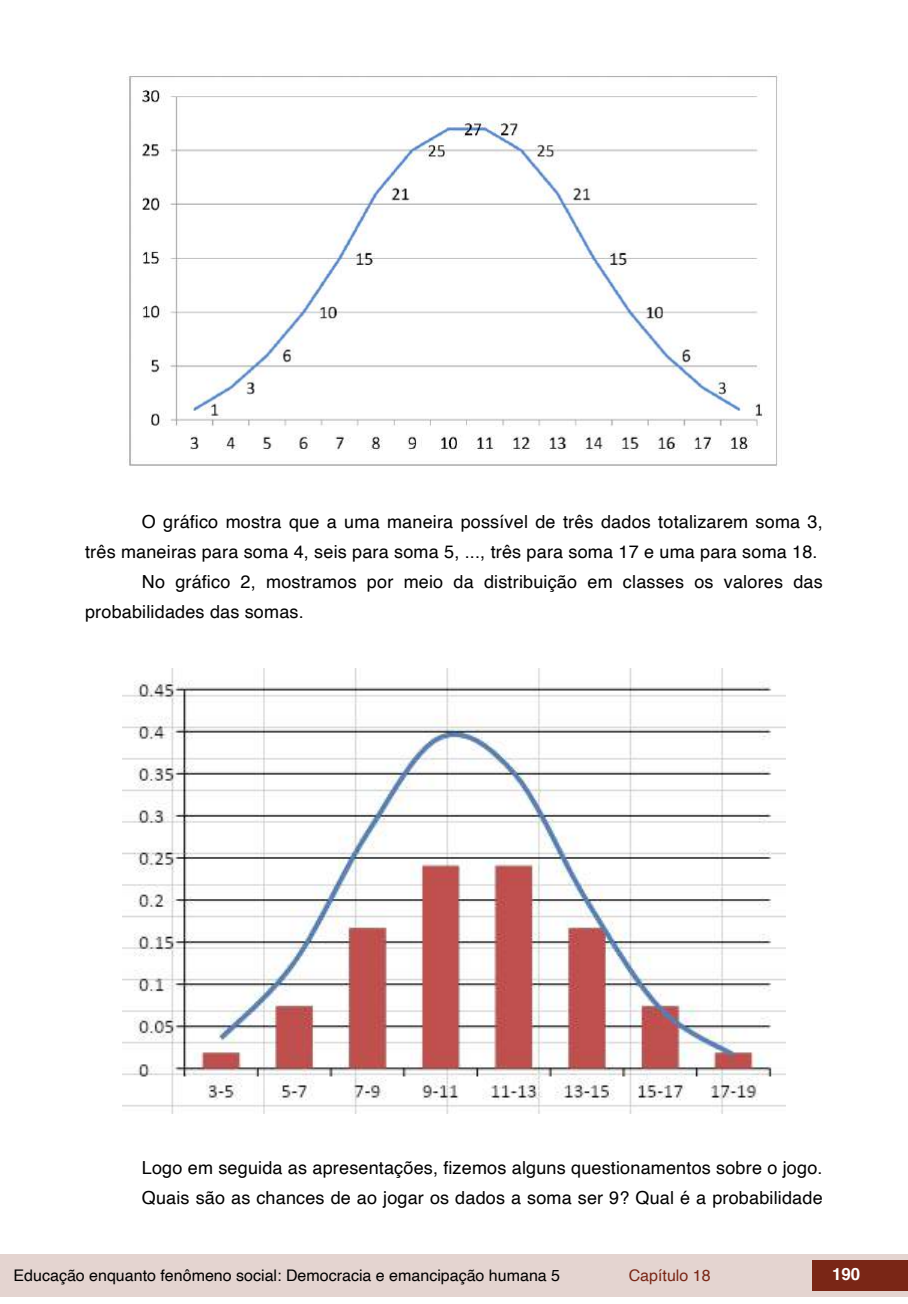
<style>
.page{position:relative;width:908px;height:1304px;background:#fff}
.page>*{position:absolute;margin:0;border:0;box-sizing:border-box;transform-origin:0 0}
.t1{font:18px/30px "Helvetica";letter-spacing:.01em;color:#000}
.t2{font:700 16.8px "Helvetica";color:#fff}
.t3{font:16px "Helvetica";color:#000}
.t4{font:16px "Helvetica";color:#7a2616}
</style>
<div class="page">
<div style="left:0;top:1254px;width:906px;height:43px;background:#e4d4d0"></div>
<div style="left:812px;top:1261px;width:95px;height:30px;background:#7a2616"></div>
<img style="left:126px;top:75px;width:652px;height:392px">
<img style="left:122px;top:668px;width:663px;height:446px">
<p class="t1" style="left:142px;top:507px;width:682px">O gráfico mostra que a uma maneira possível de três dados totalizarem soma 3,</p>
<p class="t1" style="left:85px;top:537px;width:733px">três maneiras para soma 4, seis para soma 5, ..., três para soma 17 e uma para soma 18.</p>
<p class="t1" style="left:142px;top:567px;width:682px">No gráfico 2, mostramos por meio da distribuição em classes os valores das</p>
<p class="t1" style="left:85px;top:597px;width:220px">probabilidades das somas.</p>
<p class="t1" style="left:142px;top:1153px;width:682px">Logo em seguida as apresentações, fizemos alguns questionamentos sobre o jogo.<br>Quais são as chances de ao jogar os dados a soma ser 9? Qual é a probabilidade</p>
<p class="t3" style="left:14px;top:1263px;width:548px">Educação enquanto fenômeno social: Democracia e emancipação humana 5</p>
<p class="t4" style="left:628px;top:1263px;width:83px">Capítulo 18</p>
<p class="t2" style="left:831px;top:1261px;width:30px">190</p>
</div>
